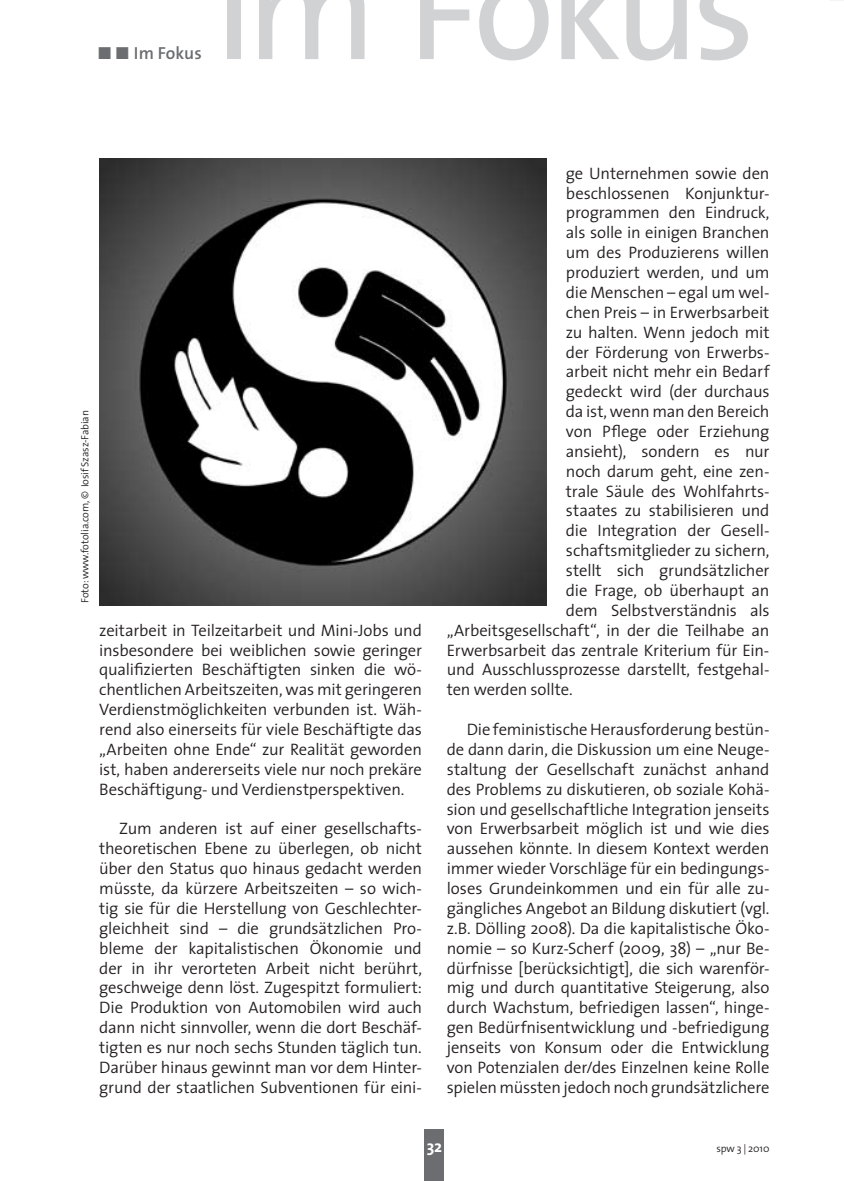
<style>
.page{position:relative;width:844px;height:1181px;background:#fff}
.page>*{position:absolute;margin:0;border:0;box-sizing:border-box;transform-origin:0 0}
.t1{font:600 17.5px "The Sans";letter-spacing:.005em;color:#6c6d70}
.t2{font:300 16.62px/19.9px "The Sans";letter-spacing:-.01em;color:#231f20;text-align:justify}
.t3{font:700 16.62px "The Sans";color:#fff}
.t4{font:300 10.5px "The Sans";letter-spacing:-.01em;color:#231f20}
.s1{font-family:"The Sans Bold Expert";font-weight:400}
</style>
<div class="page">
<div style="left:424px;top:1129px;width:20px;height:52px;background:#6c6d70"></div>
<div style="left:227px;top:0;width:14px;height:59px;background:#d1d2d4"></div>
<svg style="left:259px;top:0;width:105px;height:59px"></svg>
<svg style="left:420px;top:0;width:49px;height:59px"></svg>
<svg style="left:479px;top:0;width:69px;height:60px"></svg>
<svg style="left:561px;top:0;width:58px;height:59px"></svg>
<svg style="left:626px;top:0;width:60px;height:61px"></svg>
<svg style="left:699px;top:0;width:48px;height:60px"></svg>
<svg style="left:830px;top:0;width:13px;height:1px"></svg>
<img style="left:99px;top:159px;width:447px;height:446px">
<p class="t1" style="left:97px;top:39px;width:106px"><span class="s1">ó ó</span> Im Fokus</p>
<p class="t4" style="left:78px;top:603px;width:194px;rotate:-90deg">Foto: www.fotolia.com, © Iosif Szasz-Fabian</p>
<p class="t2" style="left:99px;top:620px;width:324px">zeitarbeit in Teilzeitarbeit und Mini-Jobs und insbesondere bei weiblichen sowie geringer qualifizierten Beschäftigten sinken die wö&shy;chentlichen Arbeitszeiten, was mit geringeren Verdienstmöglichkeiten verbunden ist. Wäh&shy;rend also einerseits für viele Beschäftigte das „Arbeiten ohne Ende“ zur Realität geworden ist, haben andererseits viele nur noch prekäre Beschäftigung- und Verdienstperspektiven.</p>
<p class="t2" style="left:99px;top:819px;width:324px;text-indent:20px">Zum anderen ist auf einer gesellschafts&shy;theoretischen Ebene zu überlegen, ob nicht über den Status quo hinaus gedacht werden müsste, da kürzere Arbeitszeiten – so wich&shy;tig sie für die Herstellung von Geschlechter&shy;gleichheit sind – die grundsätzlichen Pro&shy;bleme der kapitalistischen Ökonomie und der in ihr verorteten Arbeit nicht berührt, geschweige denn löst. Zugespitzt formuliert:<br>Die Produktion von Automobilen wird auch dann nicht sinnvoller, wenn die dort Beschäf&shy;tigten es nur noch sechs Stunden täglich tun.<br>Darüber hinaus gewinnt man vor dem Hinter&shy;grund der staatlichen Subventionen für eini-</p>
<p class="t2" style="left:566px;top:163px;width:205px">ge Unternehmen sowie den</p>
<p class="t2" style="left:566px;top:183px;width:205px">beschlossenen Konjunktur-</p>
<p class="t2" style="left:566px;top:203px;width:205px">programmen den Eindruck,</p>
<p class="t2" style="left:566px;top:223px;width:205px">als solle in einigen Branchen</p>
<p class="t2" style="left:566px;top:243px;width:205px">um des Produzierens willen</p>
<p class="t2" style="left:566px;top:262px;width:205px">produziert werden, und um</p>
<p class="t2" style="left:566px;top:282px;width:205px">die Menschen – egal um wel-</p>
<p class="t2" style="left:566px;top:302px;width:205px">chen Preis – in Erwerbsarbeit</p>
<p class="t2" style="left:566px;top:322px;width:205px">zu halten. Wenn jedoch mit</p>
<p class="t2" style="left:566px;top:342px;width:205px">der Förderung von Erwerbs-</p>
<p class="t2" style="left:566px;top:362px;width:205px">arbeit nicht mehr ein Bedarf</p>
<p class="t2" style="left:566px;top:382px;width:205px">gedeckt wird (der durchaus</p>
<p class="t2" style="left:566px;top:402px;width:205px">da ist, wenn man den Bereich</p>
<p class="t2" style="left:566px;top:421px;width:205px">von Pflege oder Erziehung</p>
<p class="t2" style="left:566px;top:441px;width:205px">ansieht), sondern es nur</p>
<p class="t2" style="left:566px;top:461px;width:205px">noch darum geht, eine zen-</p>
<p class="t2" style="left:566px;top:481px;width:205px">trale Säule des Wohlfahrts-</p>
<p class="t2" style="left:566px;top:501px;width:205px">staates zu stabilisieren und</p>
<p class="t2" style="left:566px;top:521px;width:205px">die Integration der Gesell-</p>
<p class="t2" style="left:566px;top:541px;width:205px">schaftsmitglieder zu sichern,</p>
<p class="t2" style="left:566px;top:560px;width:205px">stellt sich grundsätzlicher</p>
<p class="t2" style="left:566px;top:580px;width:205px">die Frage, ob überhaupt an</p>
<p class="t2" style="left:566px;top:600px;width:205px">dem Selbstverständnis als</p>
<p class="t2" style="left:446px;top:620px;width:324px">„Arbeitsgesellschaft“, in der die Teilhabe an</p>
<p class="t2" style="left:446px;top:640px;width:324px">Erwerbsarbeit das zentrale Kriterium für Ein-</p>
<p class="t2" style="left:446px;top:660px;width:324px">und Ausschlussprozesse darstellt, festgehal-</p>
<p class="t2" style="left:446px;top:680px;width:127px">ten werden sollte.</p>
<p class="t2" style="left:446px;top:719px;width:324px;text-indent:20px">Die feministische Herausforderung bestün&shy;de dann darin, die Diskussion um eine Neuge&shy;staltung der Gesellschaft zunächst anhand des Problems zu diskutieren, ob soziale Kohä&shy;sion und gesellschaftliche Integration jenseits von Erwerbsarbeit möglich ist und wie dies aussehen könnte. In diesem Kontext werden immer wieder Vorschläge für ein bedingungs&shy;loses Grundeinkommen und ein für alle zu&shy;gängliches Angebot an Bildung diskutiert (vgl. z.B. Dölling 2008). Da die kapitalistische Öko&shy;nomie – so Kurz-Scherf (2009, 38) – „nur Be&shy;dürfnisse [berücksichtigt], die sich warenför&shy;mig und durch quantitative Steigerung, also durch Wachstum, befriedigen lassen“, hinge&shy;gen Bedürfnisentwicklung und -befriedigung jenseits von Konsum oder die Entwicklung von Potenzialen der/des Einzelnen keine Rolle spielen müssten jedoch noch grundsätzlichere</p>
<p class="t3" style="left:426px;top:1136px;width:9px">32</p>
<p class="t4" style="left:716px;top:1142px;width:54px">spw 3 | 2010</p>
</div>
